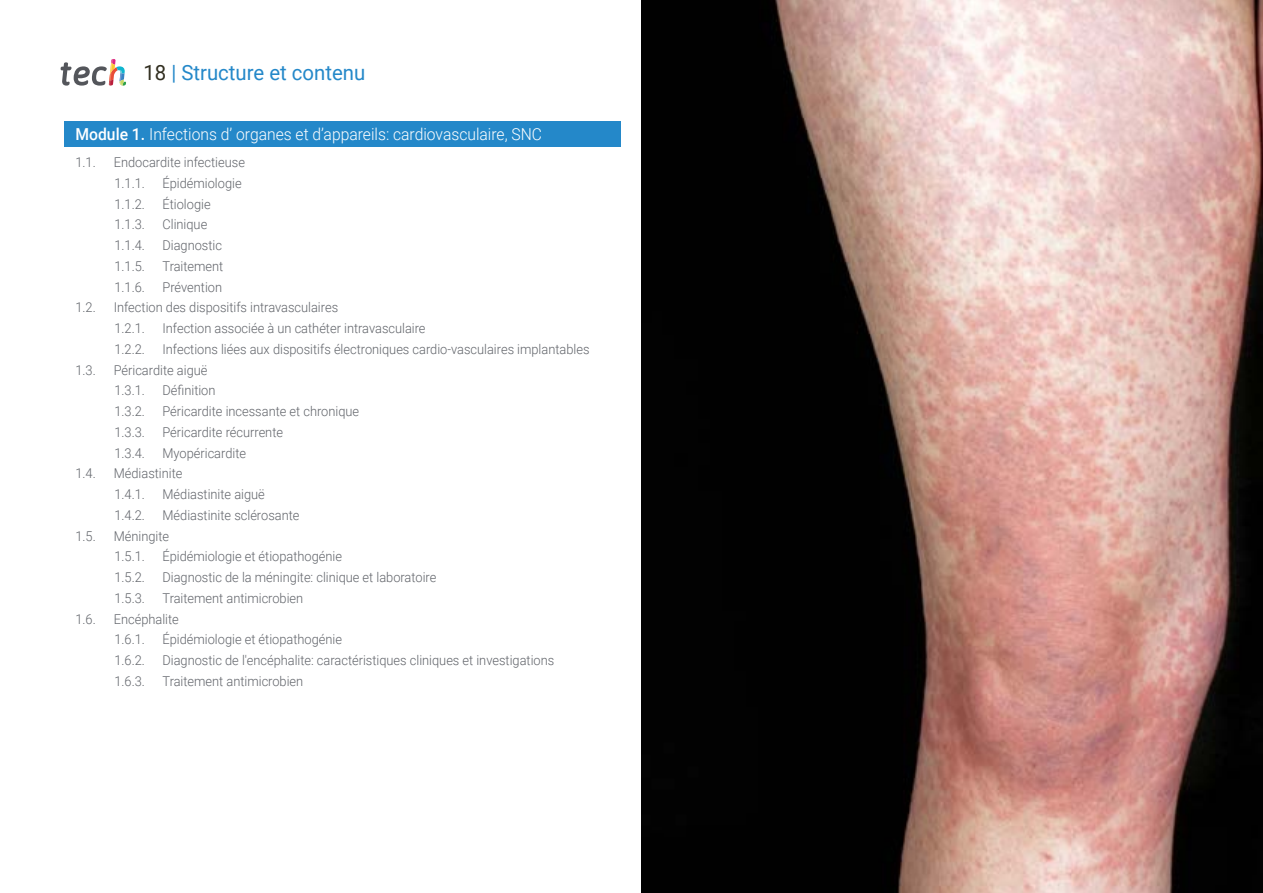
<style>
.page{position:relative;width:1263px;height:893px;background:#fff}
.page>*{position:absolute;margin:0;border:0;box-sizing:border-box;transform-origin:0 0}
.t1{font:21px "Roboto";color:#2488c9}
.t2{font:300 16.5px "Roboto";color:#fff;scale:.95 1}
.t3{font:300 13.5px/20.7px "Roboto";color:#61646a;scale:.95 1}
.s1{color:#312e20}
.s2{font-weight:500}
</style>
<div class="page">
<div style="left:64px;top:121px;width:557px;height:25px;background:#2488c9"></div>
<img style="left:641px;top:0;width:622px;height:893px">
<svg style="left:61px;top:59px;width:65px;height:27px"></svg>
<h1 class="t1" style="left:144px;top:57px;width:223px"><span class="s1">18</span> | Structure et contenu</h1>
<p class="t2" style="left:75px;top:123px;width:493px"><span class="s2">Module 1.</span> Infections d’ organes et d’appareils: cardiovasculaire, SNC</p>
<p class="t3" style="left:75px;top:151px;width:23px">1.1.</p>
<p class="t3" style="left:114px;top:151px;width:140px">Endocardite infectieuse<br>1.1.1.</p>
<p class="t3" style="left:162px;top:172px;width:85px">Épidémiologie</p>
<p class="t3" style="left:114px;top:193px;width:34px">1.1.2.</p>
<p class="t3" style="left:162px;top:193px;width:52px">Étiologie</p>
<p class="t3" style="left:114px;top:214px;width:34px">1.1.3.</p>
<p class="t3" style="left:162px;top:214px;width:49px">Clinique</p>
<p class="t3" style="left:114px;top:234px;width:34px">1.1.4.</p>
<p class="t3" style="left:162px;top:234px;width:64px">Diagnostic</p>
<p class="t3" style="left:114px;top:255px;width:34px">1.1.5.</p>
<p class="t3" style="left:162px;top:255px;width:66px">Traitement</p>
<p class="t3" style="left:114px;top:276px;width:34px">1.1.6.</p>
<p class="t3" style="left:162px;top:276px;width:64px">Prévention</p>
<p class="t3" style="left:75px;top:297px;width:23px">1.2.</p>
<p class="t3" style="left:114px;top:297px;width:238px">Infection des dispositifs intravasculaires<br>1.2.1.</p>
<p class="t3" style="left:162px;top:317px;width:278px">Infection associée à un cathéter intravasculaire</p>
<p class="t3" style="left:114px;top:338px;width:34px">1.2.2.</p>
<p class="t3" style="left:162px;top:338px;width:451px">Infections liées aux dispositifs électroniques cardio-vasculaires implantables</p>
<p class="t3" style="left:75px;top:359px;width:23px">1.3.</p>
<p class="t3" style="left:114px;top:359px;width:100px">Péricardite aiguë<br>1.3.1.</p>
<p class="t3" style="left:162px;top:380px;width:57px">Définition</p>
<p class="t3" style="left:114px;top:400px;width:34px">1.3.2.</p>
<p class="t3" style="left:162px;top:400px;width:209px">Péricardite incessante et chronique</p>
<p class="t3" style="left:114px;top:421px;width:34px">1.3.3.</p>
<p class="t3" style="left:162px;top:421px;width:128px">Péricardite récurrente</p>
<p class="t3" style="left:114px;top:442px;width:34px">1.3.4.</p>
<p class="t3" style="left:162px;top:442px;width:90px">Myopéricardite</p>
<p class="t3" style="left:75px;top:463px;width:23px">1.4.</p>
<p class="t3" style="left:114px;top:463px;width:74px">Médiastinite<br>1.4.1.</p>
<p class="t3" style="left:162px;top:483px;width:109px">Médiastinite aiguë</p>
<p class="t3" style="left:114px;top:504px;width:34px">1.4.2.</p>
<p class="t3" style="left:162px;top:504px;width:146px">Médiastinite sclérosante</p>
<p class="t3" style="left:75px;top:525px;width:23px">1.5.</p>
<p class="t3" style="left:114px;top:525px;width:60px">Méningite<br>1.5.1.</p>
<p class="t3" style="left:162px;top:546px;width:190px">Épidémiologie et étiopathogénie</p>
<p class="t3" style="left:114px;top:566px;width:34px">1.5.2.</p>
<p class="t3" style="left:162px;top:566px;width:290px">Diagnostic de la méningite: clinique et laboratoire</p>
<p class="t3" style="left:114px;top:587px;width:34px">1.5.3.</p>
<p class="t3" style="left:162px;top:587px;width:150px">Traitement antimicrobien</p>
<p class="t3" style="left:75px;top:608px;width:23px">1.6.</p>
<p class="t3" style="left:114px;top:608px;width:70px">Encéphalite<br>1.6.1.</p>
<p class="t3" style="left:162px;top:629px;width:190px">Épidémiologie et étiopathogénie</p>
<p class="t3" style="left:114px;top:649px;width:34px">1.6.2.</p>
<p class="t3" style="left:162px;top:649px;width:414px">Diagnostic de l'encéphalite: caractéristiques cliniques et investigations</p>
<p class="t3" style="left:114px;top:670px;width:34px">1.6.3.</p>
<p class="t3" style="left:162px;top:670px;width:150px">Traitement antimicrobien</p>
</div>
